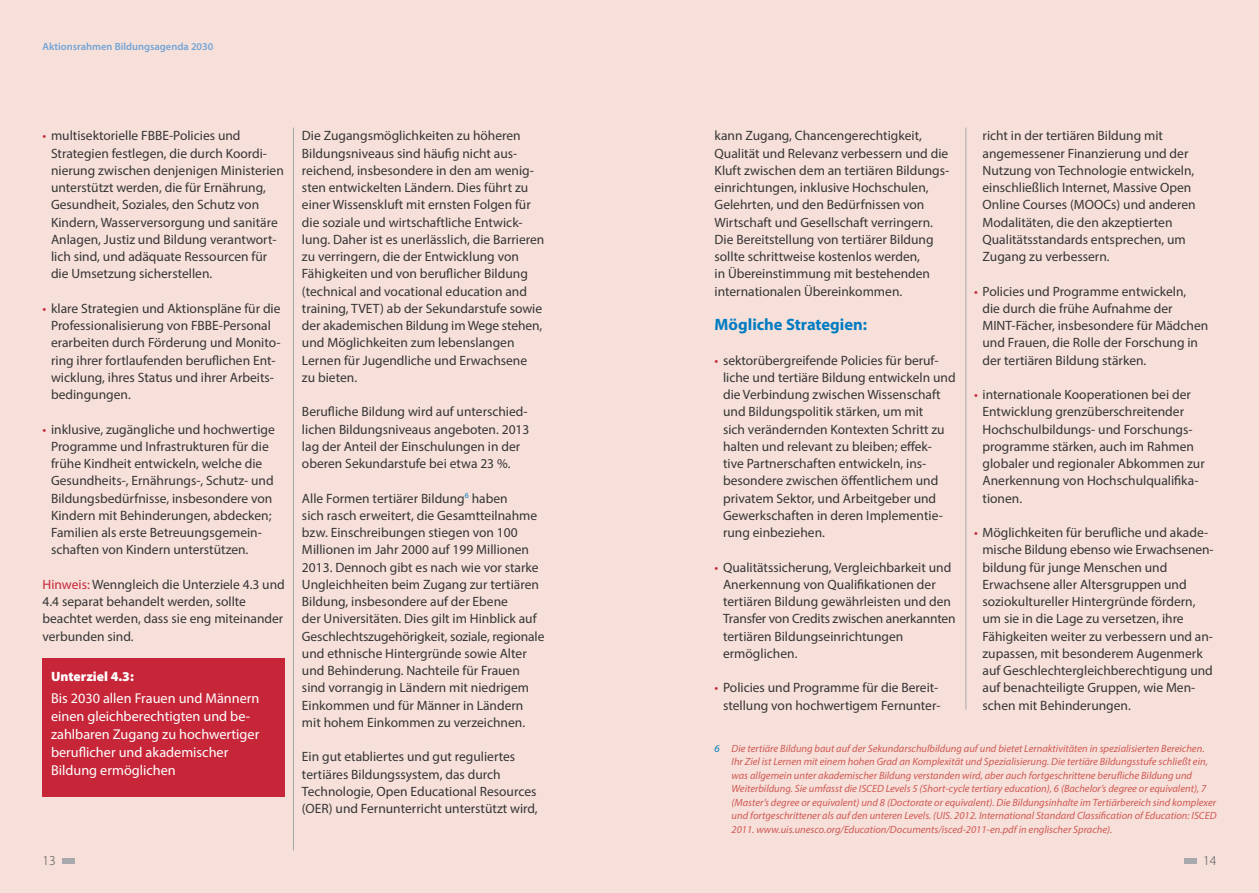
<style>
.page{position:relative;width:1259px;height:893px;background:#fff}
.page>*{position:absolute;margin:0;border:0;box-sizing:border-box;transform-origin:0 0}
.t1{font:700 16.5px "Myriad Pro";color:#007cc2}
.t2{font:14.25px/18px "Myriad Pro";color:#fff}
.t3{font:13.5px/17.2px "Myriad Pro";color:#363536}
.t4{font:900 13.5px "Myriad Pro";color:#fff}
.t5{font:300 13.5px "Myriad Pro";color:#4b4c4d}
.t6{font:italic 10.5px/13.5px "Myriad Pro";color:#d05854}
.t7{font:600 10.5px "Myriad Pro";color:#73a4d6}
.s1{color:#c72639}
.s2{color:#007cc2}
</style>
<div class="page">
<div style="left:0;top:0;width:629px;height:893px;background:#f6e0d9"></div>
<div style="left:629px;top:0;width:630px;height:893px;background:#f6e0d9"></div>
<div style="left:1184px;top:858px;width:13px;height:5px;background:#a8a9ad"></div>
<div style="left:62px;top:858px;width:12px;height:5px;background:#a8a9ad"></div>
<hr style="left:293px;top:128px;width:1px;height:722px;background:#a8a9ad">
<hr style="left:965px;top:128px;width:1px;height:581px;background:#a8a9ad">
<div style="left:43px;top:658px;width:242px;height:138px;background:#c72639"></div>
<p class="t7" style="left:43px;top:40px;width:172px">Aktionsrahmen Bildungsagenda 2030</p>
<p class="t3" style="left:51px;top:127px;width:234px;text-indent:-9px"><span class="s1">•</span> multisektorielle FBBE-Policies und Strategien festlegen, die durch Koordi&shy;nierung zwischen denjenigen Ministerien unterstützt werden, die für Ernährung, Gesundheit, Soziales, den Schutz von Kindern, Wasserversorgung und sanitäre Anlagen, Justiz und Bildung verantwort&shy;lich sind, und adäquate Ressourcen für die Umsetzung sicherstellen.</p>
<p class="t3" style="left:51px;top:299px;width:231px;text-indent:-9px"><span class="s1">•</span> klare Strategien und Aktionspläne für die Professionalisierung von FBBE-Personal erarbeiten durch Förderung und Monito&shy;ring ihrer fortlaufenden beruflichen Ent&shy;wicklung, ihres Status und ihrer Arbeits&shy;bedingungen.</p>
<p class="t3" style="left:51px;top:420px;width:225px;text-indent:-9px"><span class="s1">•</span> inklusive, zugängliche und hochwertige Programme und Infrastrukturen für die frühe Kindheit entwickeln, welche die Gesundheits-, Ernährungs-, Schutz- und Bildungsbedürfnisse, insbesondere von Kindern mit Behinderungen, abdecken; Familien als erste Betreuungsgemein&shy;schaften von Kindern unterstützen.</p>
<p class="t3" style="left:43px;top:575px;width:244px"><span class="s1">Hinweis:</span> Wenngleich die Unterziele 4.3 und 4.4 separat behandelt werden, sollte beachtet werden, dass sie eng miteinander verbunden sind.</p>
<p class="t4" style="left:51px;top:668px;width:84px">Unterziel 4.3:</p>
<p class="t2" style="left:51px;top:689px;width:210px">Bis 2030 allen Frauen und Männern einen gleichberechtigten und be&shy;zahlbaren Zugang zu hochwertiger beruflicher und akademischer<br>Bildung ermöglichen</p>
<p class="t3" style="left:302px;top:127px;width:244px">Die Zugangsmöglichkeiten zu höheren Bildungsniveaus sind häufig nicht aus&shy;reichend, insbesondere in den am wenig&shy;sten entwickelten Ländern. Dies führt zu einer Wissenskluft mit ernsten Folgen für die soziale und wirtschaftliche Entwick&shy;lung. Daher ist es unerlässlich, die Barrieren zu verringern, die der Entwicklung von Fähigkeiten und von beruflicher Bildung (technical and vocational education and training, TVET) ab der Sekundarstufe sowie der akademischen Bildung im Wege stehen, und Möglichkeiten zum lebenslangen Lernen für Jugendliche und Erwachsene<br>zu bieten.</p>
<p class="t3" style="left:302px;top:403px;width:229px">Berufliche Bildung wird auf unterschied&shy;lichen Bildungsniveaus angeboten. 2013 lag der Anteil der Einschulungen in der oberen Sekundarstufe bei etwa 23 %.</p>
<p class="t3" style="left:302px;top:489px;width:244px">Alle Formen tertiärer Bildung<sup>6</sup> haben<br>sich rasch erweitert, die Gesamtteilnahme bzw. Einschreibungen stiegen von 100<br>Millionen im Jahr 2000 auf 199 Millionen 2013. Dennoch gibt es nach wie vor starke Ungleichheiten beim Zugang zur tertiären Bildung, insbesondere auf der Ebene<br>der Universitäten. Dies gilt im Hinblick auf Geschlechtszugehörigkeit, soziale, regionale und ethnische Hintergründe sowie Alter und Behinderung. Nachteile für Frauen sind vorrangig in Ländern mit niedrigem Einkommen und für Männer in Ländern mit hohem Einkommen zu verzeichnen.</p>
<p class="t3" style="left:302px;top:748px;width:237px">Ein gut etabliertes und gut reguliertes tertiäres Bildungssystem, das durch Technologie, Open Educational Resources (OER) und Fernunterricht unterstützt wird,</p>
<p class="t3" style="left:982px;top:127px;width:215px">richt in der tertiären Bildung mit angemessener Finanzierung und der Nutzung von Technologie entwickeln, einschließlich Internet, Massive Open Online Courses (MOOCs) und anderen Modalitäten, die den akzeptierten Qualitätsstandards entsprechen, um Zugang zu verbessern.</p>
<p class="t3" style="left:982px;top:282px;width:227px;text-indent:-9px"><span class="s1">•</span> Policies und Programme entwickeln,<br>die durch die frühe Aufnahme der MINT-Fächer, insbesondere für Mädchen und Frauen, die Rolle der Forschung in der tertiären Bildung stärken.</p>
<p class="t3" style="left:982px;top:386px;width:224px;text-indent:-9px"><span class="s1">•</span> internationale Kooperationen bei der Entwicklung grenzüberschreitender Hochschulbildungs- und Forschungs&shy;programme stärken, auch im Rahmen globaler und regionaler Abkommen zur Anerkennung von Hochschulqualifika&shy;tionen.</p>
<p class="t3" style="left:982px;top:524px;width:232px;text-indent:-9px"><span class="s1">•</span> Möglichkeiten für berufliche und akade&shy;mische Bildung ebenso wie Erwachsenen&shy;bildung für junge Menschen und Erwachsene aller Altersgruppen und soziokultureller Hintergründe fördern, um sie in die Lage zu versetzen, ihre Fähigkeiten weiter zu verbessern und an&shy;zupassen, mit besonderem Augenmerk auf Geschlechtergleichberechtigung und auf benachteiligte Gruppen, wie Men&shy;schen mit Behinderungen.</p>
<p class="t6" style="left:731px;top:741px;width:486px;text-indent:-17px"><span class="s2">6</span> Die tertiäre Bildung baut auf der Sekundarschulbildung auf und bietet Lernaktivitäten in spezialisierten Bereichen.<br>Ihr Ziel ist Lernen mit einem hohen Grad an Komplexität und Spezialisierung. Die tertiäre Bildungsstufe schließt ein, was allgemein unter akademischer Bildung verstanden wird, aber auch fortgeschrittene berufliche Bildung und Weiterbildung. Sie umfasst die ISCED Levels 5 (Short-cycle tertiary education), 6 (Bachelor’s degree or equivalent), 7 (Master’s degree or equivalent) und 8 (Doctorate or equivalent). Die Bildungsinhalte im Tertiärbereich sind komplexer und fortgeschrittener als auf den unteren Levels. (UIS. 2012. International Standard Classification of Education: ISCED 2011. www.uis.unesco.org/Education/Documents/isced-2011-en.pdf in englischer Sprache).</p>
<p class="t3" style="left:714px;top:127px;width:236px">kann Zugang, Chancengerechtigkeit, Qualität und Relevanz verbessern und die Kluft zwischen dem an tertiären Bildungs&shy;einrichtungen, inklusive Hochschulen, Gelehrten, und den Bedürfnissen von Wirtschaft und Gesellschaft verringern.<br>Die Bereitstellung von tertiärer Bildung sollte schrittweise kostenlos werden,<br>in Übereinstimmung mit bestehenden internationalen Übereinkommen.</p>
<p class="t1" style="left:714px;top:314px;width:154px">Mögliche Strategien:</p>
<p class="t3" style="left:723px;top:351px;width:234px;text-indent:-9px"><span class="s1">•</span> sektorübergreifende Policies für beruf&shy;liche und tertiäre Bildung entwickeln und die Verbindung zwischen Wissenschaft und Bildungspolitik stärken, um mit<br>sich verändernden Kontexten Schritt zu halten und relevant zu bleiben; effek&shy;tive Partnerschaften entwickeln, ins&shy;besondere zwischen öffentlichem und privatem Sektor, und Arbeitgeber und Gewerkschaften in deren Implementie&shy;rung einbeziehen.</p>
<p class="t3" style="left:723px;top:558px;width:234px;text-indent:-9px"><span class="s1">•</span> Qualitätssicherung, Vergleichbarkeit und Anerkennung von Qualifikationen der tertiären Bildung gewährleisten und den Transfer von Credits zwischen anerkannten tertiären Bildungseinrichtungen ermöglichen.</p>
<p class="t3" style="left:714px;top:679px;width:227px;text-align:right"><span class="s1">•</span> Policies und Programme für die Bereit&shy;stellung von hochwertigem Fernunter-</p>
<p class="t5" style="left:43px;top:852px;width:15px">13</p>
<p class="t5" style="left:1203px;top:852px;width:15px">14</p>
</div>
